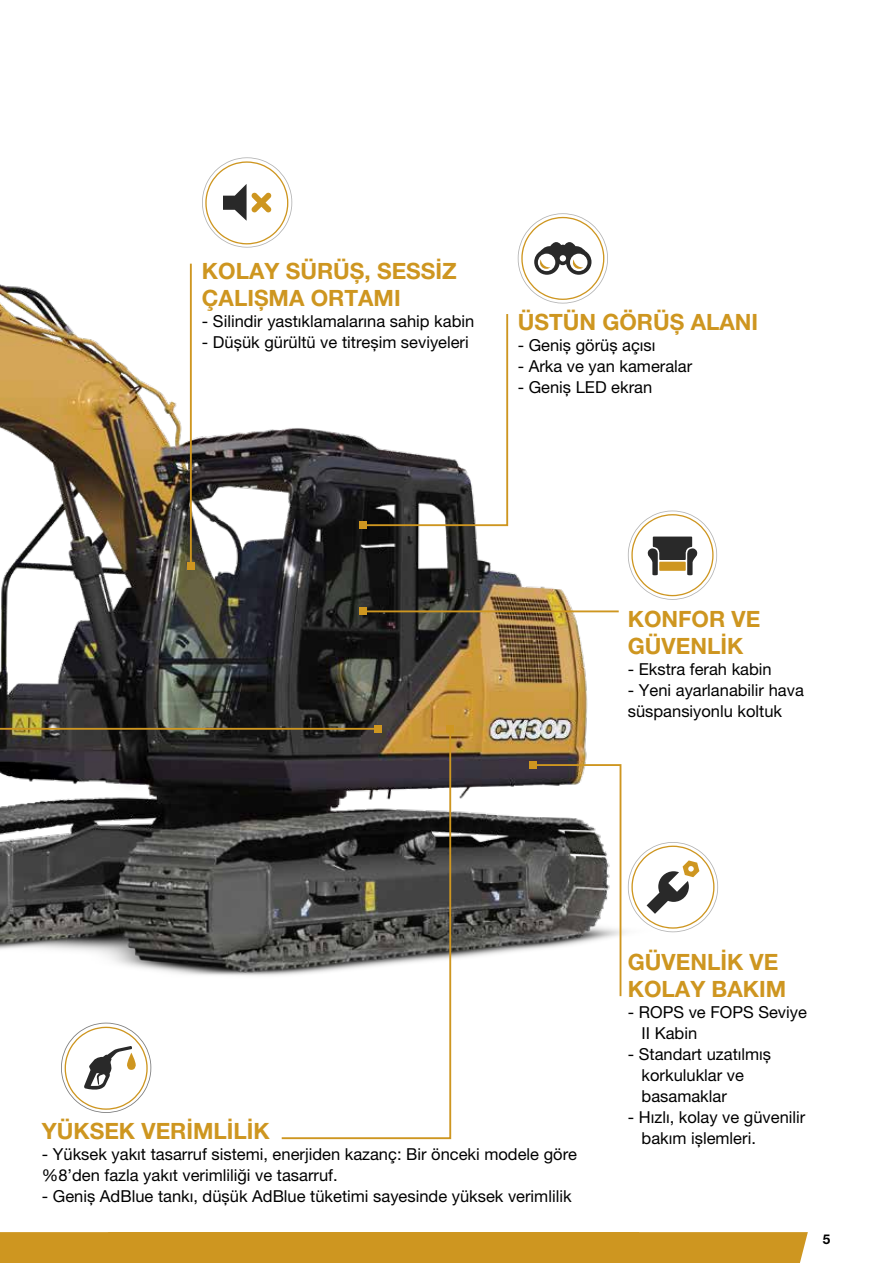
<style>
.page{position:relative;width:893px;height:1263px;background:#fff}
.page>*{position:absolute;margin:0;border:0;box-sizing:border-box;transform-origin:0 0}
.t1{font:700 22.5px/27px "Helvetica Neue LT Pro";color:#ce9620}
.t2{font:16.5px/21px "Helvetica Neue LT Pro";color:#000}
.t3{font:700 13.5px "Helvetica Neue LT Std";color:#000}
</style>
<div class="page">
<div style="left:0;top:1232px;width:808px;height:31px;background:#ce9620"></div>
<img style="left:0;top:199px;width:677px;height:760px">
<svg style="left:202px;top:157px;width:90px;height:91px"></svg>
<svg style="left:518px;top:213px;width:90px;height:91px"></svg>
<svg style="left:628px;top:842px;width:90px;height:90px"></svg>
<svg style="left:628px;top:510px;width:89px;height:90px"></svg>
<hr style="left:190px;top:264px;width:2px;height:302px;background:#ce9620">
<div style="left:187px;top:562px;width:8px;height:8px;background:#ce9620"></div>
<svg style="left:380px;top:727px;width:72px;height:413px"></svg>
<div style="left:446px;top:725px;width:8px;height:7px;background:#ce9620"></div>
<hr style="left:363px;top:610px;width:256px;height:2px;background:#ce9620">
<div style="left:359px;top:608px;width:8px;height:7px;background:#ce9620"></div>
<svg style="left:0;top:727px;width:380px;height:413px"></svg>
<div style="left:374px;top:725px;width:8px;height:7px;background:#ce9620"></div>
<svg style="left:361px;top:312px;width:148px;height:215px"></svg>
<div style="left:359px;top:521px;width:8px;height:8px;background:#ce9620"></div>
<svg style="left:531px;top:763px;width:91px;height:234px"></svg>
<div style="left:529px;top:761px;width:8px;height:8px;background:#ce9620"></div>
<h1 class="t1" style="left:202px;top:257px;width:256px">KOLAY SÜRÜŞ, SESSİZ<br>ÇALIŞMA ORTAMI</h1>
<p class="t2" style="left:202px;top:310px;width:274px">- Silindir yastıklamalarına sahip kabin</p>
<p class="t2" style="left:202px;top:331px;width:268px">- Düşük gürültü ve titreşim seviyeleri</p>
<h1 class="t1" style="left:518px;top:308px;width:242px">ÜSTÜN GÖRÜŞ ALANI</h1>
<p class="t2" style="left:518px;top:335px;width:139px">- Geniş görüş açısı</p>
<p class="t2" style="left:518px;top:356px;width:176px">- Arka ve yan kameralar</p>
<p class="t2" style="left:518px;top:377px;width:136px">- Geniş LED ekran</p>
<h1 class="t1" style="left:628px;top:604px;width:134px">KONFOR VE<br>GÜVENLİK</h1>
<p class="t2" style="left:628px;top:658px;width:145px">- Ekstra ferah kabin</p>
<p class="t2" style="left:628px;top:679px;width:178px">- Yeni ayarlanabilir hava süspansiyonlu koltuk</p>
<h1 class="t1" style="left:42px;top:1117px;width:229px">YÜKSEK VERİMLİLİK</h1>
<p class="t2" style="left:42px;top:1143px;width:537px">- Yüksek yakıt tasarruf sistemi, enerjiden kazanç: Bir önceki modele göre %8’den fazla yakıt verimliliği ve tasarruf.</p>
<p class="t2" style="left:42px;top:1185px;width:531px">- Geniş AdBlue tankı, düşük AdBlue tüketimi sayesinde yüksek verimlilik</p>
<h1 class="t1" style="left:628px;top:948px;width:160px">GÜVENLİK VE<br>KOLAY BAKIM</h1>
<p class="t2" style="left:642px;top:1001px;width:167px;text-indent:-14px">- ROPS ve FOPS Seviye<br>II Kabin</p>
<p class="t2" style="left:642px;top:1043px;width:131px;text-indent:-14px">- Standart uzatılmış korkuluklar ve basamaklar</p>
<p class="t2" style="left:642px;top:1106px;width:165px;text-indent:-14px">- Hızlı, kolay ve güvenilir bakım işlemleri.</p>
<p class="t3" style="left:823px;top:1230px;width:9px">5</p>
</div>
